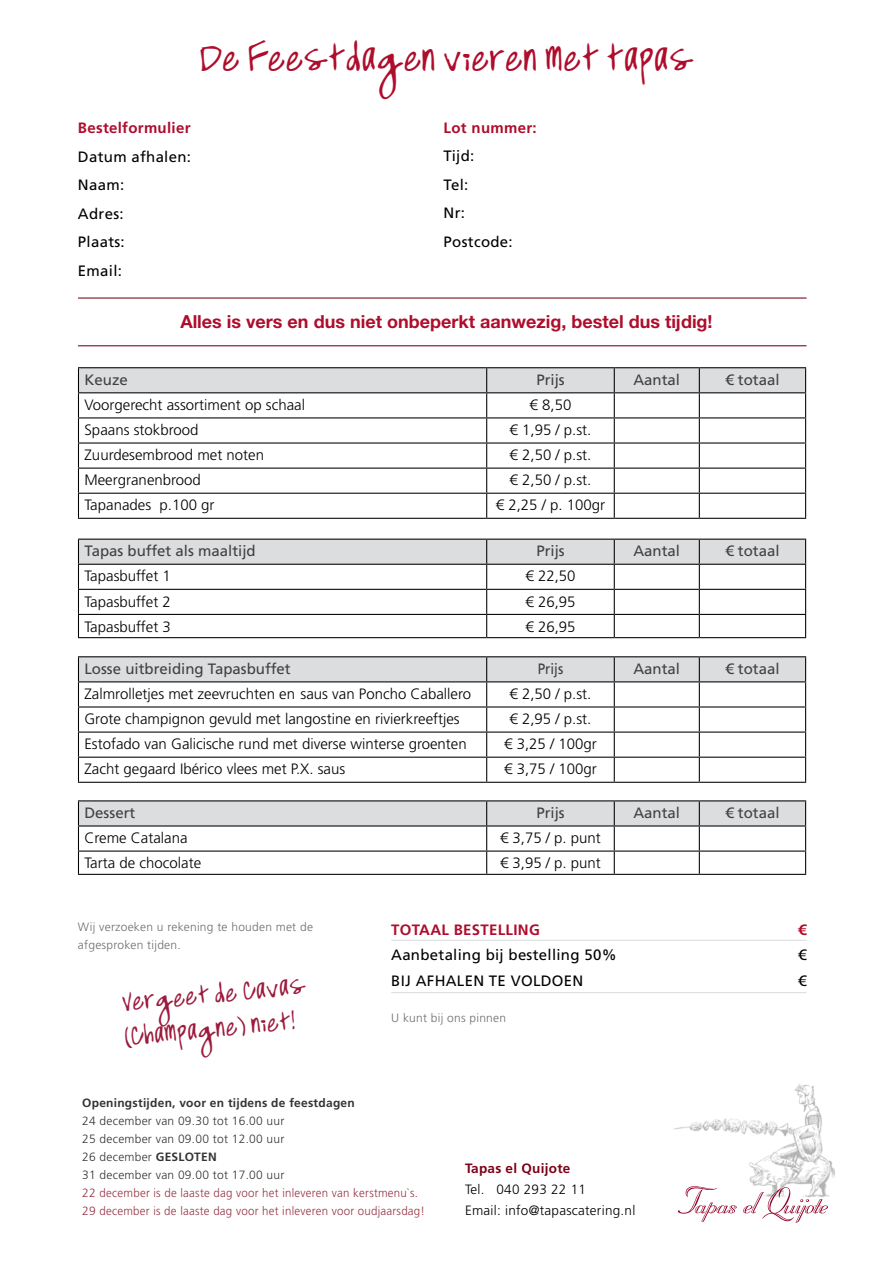
<style>
.page{position:relative;width:893px;height:1263px;background:#fff}
.page>*{position:absolute;margin:0;border:0;box-sizing:border-box;transform-origin:0 0}
.t1{font:42px "High Strung";color:#ae0d2c}
.t2{font:28.5px/34.2px "High Strung";color:#9c1a3d}
.t3{font:700 18px "Helvetica Neue LT";color:#ae0d2c}
.t4{font:300 15px "Frutiger LT";color:#000}
.t5{font:15px "Frutiger LT";color:#414042}
.t6{font:15px/28.5px "Frutiger LT";letter-spacing:.02em;color:#000}
.t7{font:700 15px "Frutiger LT";letter-spacing:.02em;color:#ae0d2c}
.t8{font:15px "Frutiger LT";color:#414042;scale:.9 1}
.t9{font:300 13.5px/21px "Frutiger LT";letter-spacing:.02em;color:#000}
.t10{font:700 13.5px "Frutiger LT";letter-spacing:.02em;color:#7c0016}
.t11{font:300 12px/18px "Frutiger LT";letter-spacing:.02em;color:#7c0016}
.t12{font:300 12px/18px "Frutiger LT";letter-spacing:.02em;color:#000}
.t13{font:300 12px/18px "Frutiger LT";letter-spacing:.02em;color:#6d6e71}
.t14{font:700 12px "Frutiger LT";letter-spacing:.02em;color:#000}
.s1{font-weight:700}
</style>
<div class="page">
<hr style="left:78px;top:297px;width:728px;height:2px;background:#7c0016">
<hr style="left:78px;top:345px;width:728px;height:1px;background:#7c0016">
<hr style="left:78px;top:367px;width:409px;height:1px;background:#000">
<hr style="left:487px;top:367px;width:127px;height:1px;background:#000">
<hr style="left:614px;top:367px;width:85px;height:1px;background:#000">
<hr style="left:699px;top:367px;width:107px;height:1px;background:#000">
<svg style="left:78px;top:368px;width:728px;height:150px"></svg>
<hr style="left:78px;top:518px;width:409px;height:1px;background:#000">
<hr style="left:487px;top:518px;width:127px;height:1px;background:#000">
<hr style="left:614px;top:518px;width:85px;height:1px;background:#000">
<hr style="left:699px;top:518px;width:107px;height:1px;background:#000">
<svg style="left:78px;top:539px;width:728px;height:98px"></svg>
<hr style="left:78px;top:637px;width:409px;height:1px;background:#000">
<hr style="left:487px;top:637px;width:127px;height:1px;background:#000">
<hr style="left:614px;top:637px;width:85px;height:1px;background:#000">
<hr style="left:699px;top:637px;width:107px;height:1px;background:#000">
<hr style="left:78px;top:656px;width:409px;height:1px;background:#000">
<hr style="left:487px;top:656px;width:127px;height:1px;background:#000">
<hr style="left:614px;top:656px;width:85px;height:1px;background:#000">
<hr style="left:699px;top:656px;width:107px;height:1px;background:#000">
<svg style="left:78px;top:657px;width:728px;height:125px"></svg>
<hr style="left:78px;top:782px;width:409px;height:1px;background:#000">
<hr style="left:487px;top:782px;width:127px;height:1px;background:#000">
<hr style="left:614px;top:782px;width:85px;height:1px;background:#000">
<hr style="left:699px;top:782px;width:107px;height:1px;background:#000">
<hr style="left:78px;top:800px;width:409px;height:1px;background:#000">
<hr style="left:487px;top:800px;width:127px;height:1px;background:#000">
<hr style="left:614px;top:800px;width:85px;height:1px;background:#000">
<hr style="left:699px;top:800px;width:107px;height:1px;background:#000">
<svg style="left:78px;top:801px;width:728px;height:73px"></svg>
<hr style="left:78px;top:874px;width:409px;height:1px;background:#000">
<hr style="left:487px;top:874px;width:127px;height:1px;background:#000">
<hr style="left:614px;top:874px;width:85px;height:1px;background:#000">
<hr style="left:699px;top:874px;width:107px;height:1px;background:#000">
<hr style="left:391px;top:940px;width:415px;height:1px;background:#dcddde">
<hr style="left:391px;top:992px;width:415px;height:1px;background:#dcddde">
<img style="left:673px;top:1084px;width:162px;height:113px">
<svg style="left:743px;top:1187px;width:85px;height:35px"></svg>
<svg style="left:678px;top:1186px;width:59px;height:35px"></svg>
<p class="t7" style="left:78px;top:119px;width:114px">Bestelformulier</p>
<p class="t6" style="left:78px;top:142px;width:115px">Datum afhalen:<br>Naam:<br>Adres:<br>Plaats:<br>Email:</p>
<h1 class="t1" style="left:199px;top:32px;width:496px">De Feestdagen vieren met tapas</h1>
<p class="t7" style="left:444px;top:119px;width:95px">Lot nummer:</p>
<p class="t6" style="left:444px;top:142px;width:71px">Tijd:<br>Tel:<br>Nr:<br>Postcode:</p>
<p class="t3" style="left:180px;top:310px;width:534px">Alles is vers en dus niet onbeperkt aanwezig, bestel dus tijdig!</p>
<p class="t5" style="left:84px;top:371px;width:45px">Keuze</p>
<p class="t5" style="left:536px;top:371px;width:30px">Prijs</p>
<p class="t5" style="left:633px;top:371px;width:48px">Aantal</p>
<p class="t5" style="left:725px;top:371px;width:56px">€ totaal</p>
<p class="t4" style="left:84px;top:396px;width:222px">Voorgerecht assortiment op schaal</p>
<p class="t4" style="left:530px;top:396px;width:43px">€ 8,50</p>
<p class="t4" style="left:84px;top:421px;width:115px">Spaans stokbrood</p>
<p class="t4" style="left:510px;top:421px;width:83px">€ 1,95 / p.st.</p>
<p class="t4" style="left:84px;top:447px;width:181px">Zuurdesembrood met noten</p>
<p class="t4" style="left:510px;top:447px;width:83px">€ 2,50 / p.st.</p>
<p class="t4" style="left:84px;top:472px;width:118px">Meergranenbrood</p>
<p class="t4" style="left:510px;top:472px;width:83px">€ 2,50 / p.st.</p>
<p class="t4" style="left:84px;top:497px;width:132px">Tapanades p.100 gr</p>
<p class="t4" style="left:496px;top:497px;width:111px">€ 2,25 / p. 100gr</p>
<p class="t5" style="left:84px;top:542px;width:173px">Tapas buffet als maaltijd</p>
<p class="t5" style="left:536px;top:542px;width:30px">Prijs</p>
<p class="t5" style="left:633px;top:542px;width:48px">Aantal</p>
<p class="t5" style="left:725px;top:542px;width:56px">€ totaal</p>
<p class="t4" style="left:84px;top:568px;width:88px">Tapasbuffet 1</p>
<p class="t4" style="left:525px;top:568px;width:52px">€ 22,50</p>
<p class="t4" style="left:84px;top:593px;width:88px">Tapasbuffet 2</p>
<p class="t4" style="left:525px;top:593px;width:52px">€ 26,95</p>
<p class="t4" style="left:84px;top:618px;width:88px">Tapasbuffet 3</p>
<p class="t4" style="left:525px;top:618px;width:52px">€ 26,95</p>
<p class="t5" style="left:84px;top:660px;width:208px">Losse uitbreiding Tapasbuffet</p>
<p class="t8" style="left:538px;top:660px;width:30px">Prijs</p>
<p class="t5" style="left:633px;top:660px;width:48px">Aantal</p>
<p class="t5" style="left:725px;top:660px;width:56px">€ totaal</p>
<p class="t4" style="left:84px;top:685px;width:388px">Zalmrolletjes met zeevruchten en saus van Poncho Caballero</p>
<p class="t4" style="left:510px;top:685px;width:83px">€ 2,50 / p.st.</p>
<p class="t4" style="left:84px;top:710px;width:377px">Grote champignon gevuld met langostine en rivierkreeftjes</p>
<p class="t4" style="left:510px;top:710px;width:83px">€ 2,95 / p.st.</p>
<p class="t4" style="left:84px;top:736px;width:384px">Estofado van Galicische rund met diverse winterse groenten</p>
<p class="t4" style="left:504px;top:736px;width:94px">€ 3,25 / 100gr</p>
<p class="t4" style="left:84px;top:761px;width:262px">Zacht gegaard Ibérico vlees met P.X. saus</p>
<p class="t4" style="left:504px;top:761px;width:94px">€ 3,75 / 100gr</p>
<p class="t5" style="left:84px;top:804px;width:52px">Dessert</p>
<p class="t5" style="left:536px;top:804px;width:30px">Prijs</p>
<p class="t5" style="left:633px;top:804px;width:48px">Aantal</p>
<p class="t5" style="left:725px;top:804px;width:56px">€ totaal</p>
<p class="t4" style="left:84px;top:829px;width:105px">Creme Catalana</p>
<p class="t4" style="left:500px;top:829px;width:102px">€ 3,75 / p. punt</p>
<p class="t4" style="left:84px;top:855px;width:118px">Tarta de chocolate</p>
<p class="t4" style="left:500px;top:855px;width:102px">€ 3,95 / p. punt</p>
<p class="t13" style="left:78px;top:918px;width:237px">Wij verzoeken u rekening te houden met de afgesproken tijden.</p>
<h2 class="t2" style="left:120px;top:985px;width:187px;rotate:-6deg">Vergeet de Cavas (Champagne) niet!</h2>
<p class="t7" style="left:391px;top:921px;width:150px">TOTAAL BESTELLING</p>
<p class="t7" style="left:798px;top:921px;width:10px">€</p>
<p class="t6" style="left:391px;top:941px;width:227px">Aanbetaling bij bestelling 50%</p>
<p class="t6" style="left:798px;top:941px;width:10px">€</p>
<p class="t6" style="left:391px;top:966px;width:194px">BIJ AFHALEN TE VOLDOEN</p>
<p class="t6" style="left:798px;top:966px;width:10px">€</p>
<p class="t13" style="left:391px;top:1009px;width:116px">U kunt bij ons pinnen</p>
<p class="t14" style="left:82px;top:1095px;width:274px">Openingstijden, voor en tijdens de feestdagen</p>
<p class="t12" style="left:82px;top:1112px;width:204px">24 december van 09.30 tot 16.00 uur<br>25 december van 09.00 tot 12.00 uur<br>26 december <span class="s1">GESLOTEN<br></span>31 december van 09.00 tot 17.00 uur</p>
<p class="t11" style="left:82px;top:1184px;width:344px">22 december is de laaste dag voor het inleveren van kerstmenu`s.<br>29 december is de laaste dag voor het inleveren voor oudjaarsdag!</p>
<p class="t10" style="left:465px;top:1160px;width:107px">Tapas el Quijote</p>
<p class="t9" style="left:465px;top:1179px;width:172px">Tel. 040 293 22 11<br>Email: info@tapascatering.nl</p>
</div>
